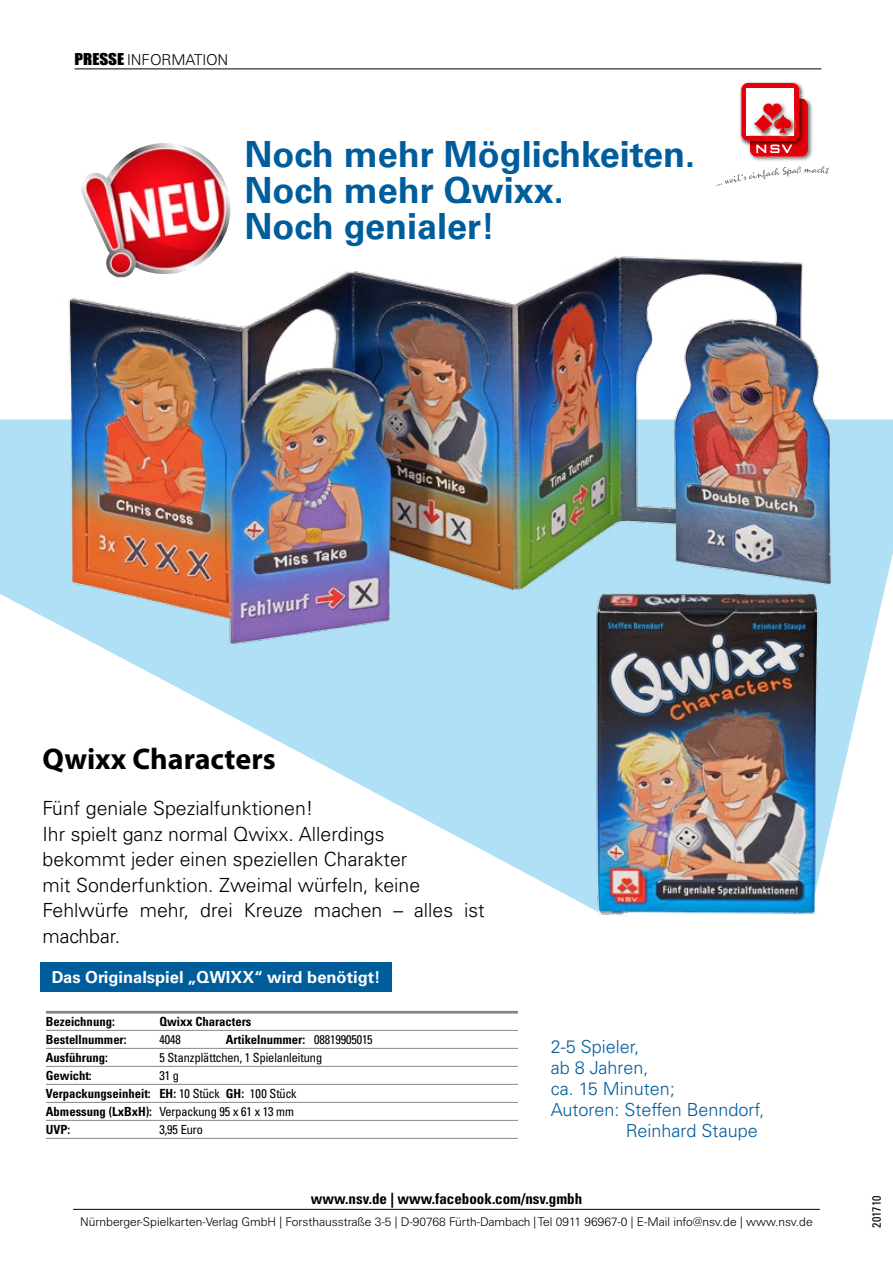
<style>
.page{position:relative;width:893px;height:1263px;background:#fff}
.page>*{position:absolute;margin:0;border:0;box-sizing:border-box;transform-origin:0 0}
.t1{font:700 36px/36px "Univers CE";color:#005d9c}
.t2{font:700 30px "Myriad Pro";color:#000}
.t3{font:300 19.5px/25.5px "Univers CE";color:#000}
.t4{font:300 18px "Univers CE";color:#005d9c}
.t5{font:700 16.5px "Univers CE";color:#fff}
.t6{font:700 condensed 15px "Univers";color:#000}
.t7{font:300 15px "Univers S";letter-spacing:-.01em;color:#000}
.t8{font:700 condensed 12.6px/18px "Univers S";color:#000}
.t9{font:condensed 12.6px "Univers S";color:#000}
.t10{font:300 12px "Univers S";color:#000}
.t11{font:condensed 12px "Univers";color:#000}
.s1{font-family:"Impact";font-weight:400}
.s2{font-weight:400}
</style>
<div class="page">
<hr style="left:73px;top:1209px;width:747px;height:1px;background:#000">
<hr style="left:75px;top:69px;width:746px;height:1px;background:#000">
<svg style="left:0;top:419px;width:893px;height:486px"></svg>
<hr style="left:46px;top:1011px;width:472px;height:2px;background:#868786">
<hr style="left:46px;top:1030px;width:472px;height:1px;background:#868786">
<hr style="left:46px;top:1048px;width:472px;height:1px;background:#868786">
<hr style="left:46px;top:1066px;width:472px;height:1px;background:#868786">
<hr style="left:46px;top:1084px;width:472px;height:1px;background:#868786">
<hr style="left:46px;top:1102px;width:472px;height:1px;background:#868786">
<hr style="left:46px;top:1120px;width:472px;height:1px;background:#868786">
<hr style="left:46px;top:1138px;width:472px;height:1px;background:#868786">
<img style="left:53px;top:256px;width:795px;height:399px">
<img style="left:80px;top:143px;width:151px;height:134px">
<img style="left:584px;top:585px;width:249px;height:330px">
<img style="left:749px;top:98px;width:64px;height:63px">
<div style="left:750px;top:99px;width:58px;height:58px;background:#e3000b;border-radius:7px"></div>
<img style="left:739px;top:82px;width:65px;height:64px">
<img style="left:750px;top:99px;width:55px;height:47px">
<div style="left:741px;top:83px;width:58px;height:58px;background:#e3000b;border-radius:7px"></div>
<div style="left:746px;top:88px;width:48px;height:48px;background:#fff"></div>
<img style="left:750px;top:124px;width:6px;height:12px">
<img style="left:766px;top:102px;width:16px;height:2px">
<svg style="left:756px;top:104px;width:42px;height:49px"></svg>
<svg style="left:716px;top:166px;width:113px;height:20px"></svg>
<div style="left:40px;top:962px;width:352px;height:30px;background:#005d9c"></div>
<p class="t7" style="left:75px;top:51px;width:155px"><span class="s1">PRESSE</span> INFORMATION</p>
<h1 class="t1" style="left:244px;top:137px;width:452px">Noch mehr Möglichkeiten.<br>Noch mehr Qwixx.<br>Noch genialer!</h1>
<h2 class="t2" style="left:43px;top:739px;width:235px">Qwixx Characters</h2>
<p class="t3" style="left:43px;top:796px;width:444px">Fünf geniale Spezialfunktionen!<br>Ihr spielt ganz normal Qwixx. Allerdings<br>bekommt jeder einen speziellen Charakter<br>mit Sonderfunktion. Zweimal würfeln, keine Fehlwürfe mehr, drei Kreuze machen – alles ist machbar.</p>
<p class="t5" style="left:52px;top:968px;width:330px">Das Originalspiel „QWIXX“ wird benötigt!</p>
<p class="t8" style="left:46px;top:1013px;width:70px">Bezeichnung:</p>
<p class="t8" style="left:159px;top:1013px;width:94px">Qwixx Characters</p>
<p class="t8" style="left:46px;top:1031px;width:82px">Bestellnummer:</p>
<p class="t9" style="left:159px;top:1032px;width:23px">4048</p>
<p class="t8" style="left:226px;top:1031px;width:148px">Artikelnummer: <span class="s2">08819905015</span></p>
<p class="t8" style="left:46px;top:1049px;width:63px">Ausführung:</p>
<p class="t9" style="left:159px;top:1050px;width:164px">5 Stanzplättchen, 1 Spielanleitung</p>
<p class="t8" style="left:46px;top:1067px;width:47px">Gewicht:</p>
<p class="t8" style="left:46px;top:1067px;width:252px;text-indent:113px"><span class="s2">31 g<br></span>Verpackungseinheit: EH: <span class="s2">10 Stück</span> GH: <span class="s2">100 Stück<br></span>Abmessung (LxBxH): <span class="s2">Verpackung 95 x 61 x 13 mm<br></span>UVP:</p>
<p class="t9" style="left:159px;top:1122px;width:45px">3,95 Euro</p>
<p class="t4" style="left:551px;top:1036px;width:90px">2-5 Spieler,</p>
<p class="t4" style="left:551px;top:1057px;width:99px">ab 8 Jahren,</p>
<p class="t4" style="left:551px;top:1078px;width:126px">ca. 15 Minuten;</p>
<p class="t4" style="left:551px;top:1099px;width:215px">Autoren: Steffen Benndorf,</p>
<p class="t4" style="left:626px;top:1120px;width:134px">Reinhard Staupe</p>
<p class="t6" style="left:311px;top:1189px;width:273px">www.nsv.de | www.facebook.com/nsv.gmbh</p>
<p class="t10" style="left:80px;top:1214px;width:734px">Nürnberger-Spielkarten-Verlag GmbH | Forsthausstraße 3-5 | D-90768 Fürth-Dambach | Tel 0911 96967-0 | E-Mail info@nsv.de | www.nsv.de</p>
<p class="t11" style="left:869px;top:1228px;width:33px;rotate:-90deg">201710</p>
</div>
